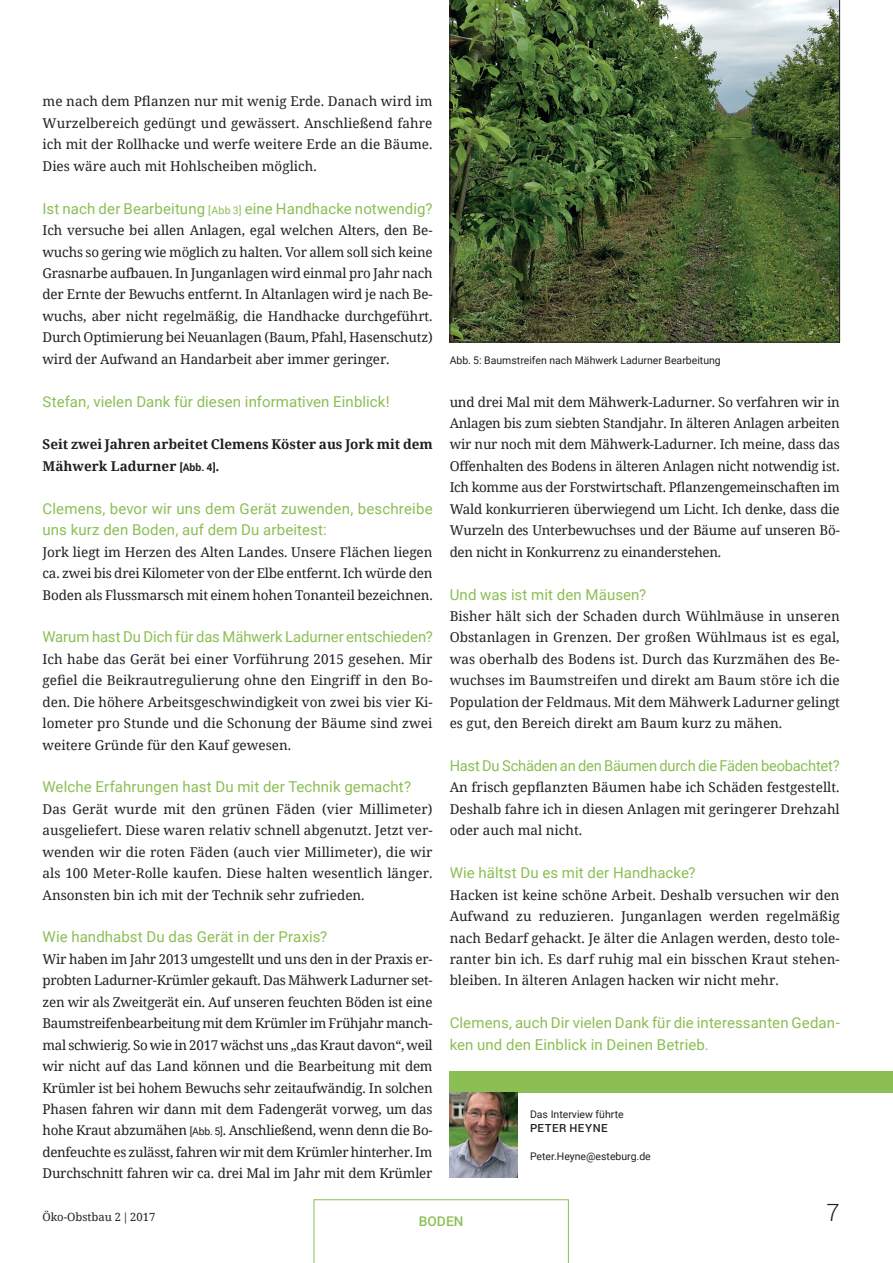
<style>
.page{position:relative;width:893px;height:1263px;background:#fff}
.page>*{position:absolute;margin:0;border:0;box-sizing:border-box;transform-origin:0 0}
.t1{font:300 24px "Roboto";color:#231f20}
.t2{font:15px/21.5px "Roboto";letter-spacing:.005em;color:#8bbe53}
.t3{font:15px "Roboto";letter-spacing:-.015em;color:#8bbe53}
.t4{font:13.5px/21.5px "Noto Serif";color:#231f20;text-align:justify}
.t5{font:700 13.5px/21.5px "Noto Serif";color:#231f20}
.t6{font:500 13.5px "Roboto";color:#8bbe53}
.t7{font:11.25px "Noto Serif";color:#231f20}
.t8{font:500 11.25px "Roboto";letter-spacing:.035em;color:#231f20}
.t9{font:10.5px "Roboto";color:#231f20}
.s1{font-size:10.5px}
.s2{font-family:"Roboto";font-size:10.5px}
</style>
<div class="page">
<svg style="left:314px;top:1199px;width:255px;height:64px"></svg>
<img style="left:450px;top:0;width:390px;height:342px">
<div style="left:449px;top:1071px;width:444px;height:21px;background:#8bbe53"></div>
<img style="left:449px;top:1092px;width:68px;height:86px">
<p class="t4" style="left:43px;top:90px;width:392px">me nach dem Pflanzen nur mit wenig Erde. Danach wird im Wurzelbereich gedüngt und gewässert. Anschließend fahre ich mit der Rollhacke und werfe weitere Erde an die Bäume.<br>Dies wäre auch mit Hohlscheiben möglich.</p>
<p class="t2" style="left:43px;top:197px;width:392px">Ist nach der Bearbeitung <span class="s1">[Abb 3]</span> eine Handhacke notwendig?</p>
<p class="t4" style="left:43px;top:219px;width:392px">Ich versuche bei allen Anlagen, egal welchen Alters, den Be&shy;wuchs so gering wie möglich zu halten. Vor allem soll sich keine Grasnarbe aufbauen. In Junganlagen wird einmal pro Jahr nach der Ernte der Bewuchs entfernt. In Altanlagen wird je nach Be&shy;wuchs, aber nicht regelmäßig, die Handhacke durchgeführt.<br>Durch Optimierung bei Neuanlagen (Baum, Pfahl, Hasenschutz) wird der Aufwand an Handarbeit aber immer geringer.</p>
<p class="t2" style="left:43px;top:390px;width:349px">Stefan, vielen Dank für diesen informativen Einblick!</p>
<p class="t5" style="left:43px;top:433px;width:392px">Seit zwei Jahren arbeitet Clemens Köster aus Jork mit dem<br>Mähwerk Ladurner <span class="s2">[Abb. 4]</span>.</p>
<p class="t2" style="left:43px;top:497px;width:392px">Clemens, bevor wir uns dem Gerät zuwenden, beschreibe uns kurz den Boden, auf dem Du arbeitest:</p>
<p class="t4" style="left:43px;top:540px;width:392px">Jork liegt im Herzen des Alten Landes. Unsere Flächen liegen ca. zwei bis drei Kilometer von der Elbe entfernt. Ich würde den Boden als Flussmarsch mit einem hohen Tonanteil bezeichnen.</p>
<p class="t2" style="left:43px;top:626px;width:392px">Warum hast Du Dich für das Mähwerk Ladurner entschieden?</p>
<p class="t4" style="left:43px;top:648px;width:392px">Ich habe das Gerät bei einer Vorführung 2015 gesehen. Mir gefiel die Beikrautregulierung ohne den Eingriff in den Bo&shy;den. Die höhere Arbeitsgeschwindigkeit von zwei bis vier Ki&shy;lometer pro Stunde und die Schonung der Bäume sind zwei weitere Gründe für den Kauf gewesen.</p>
<p class="t2" style="left:43px;top:776px;width:370px">Welche Erfahrungen hast Du mit der Technik gemacht?</p>
<p class="t4" style="left:43px;top:798px;width:392px">Das Gerät wurde mit den grünen Fäden (vier Millimeter) ausgeliefert. Diese waren relativ schnell abgenutzt. Jetzt ver&shy;wenden wir die roten Fäden (auch vier Millimeter), die wir als 100 Meter-Rolle kaufen. Diese halten wesentlich länger.<br>Ansonsten bin ich mit der Technik sehr zufrieden.</p>
<p class="t2" style="left:43px;top:926px;width:286px">Wie handhabst Du das Gerät in der Praxis?</p>
<p class="t4" style="left:43px;top:948px;width:392px">Wir haben im Jahr 2013 umgestellt und uns den in der Praxis er&shy;probten Ladurner-Krümler gekauft. Das Mähwerk Ladurner set&shy;zen wir als Zweitgerät ein. Auf unseren feuchten Böden ist eine Baumstreifenbearbeitung mit dem Krümler im Frühjahr manch&shy;mal schwierig. So wie in 2017 wächst uns „das Kraut davon“, weil wir nicht auf das Land können und die Bearbeitung mit dem Krümler ist bei hohem Bewuchs sehr zeitaufwändig. In solchen Phasen fahren wir dann mit dem Fadengerät vorweg, um das hohe Kraut abzumähen <span class="s2">[Abb. 5]</span>. Anschließend, wenn denn die Bo&shy;denfeuchte es zulässt, fahren wir mit dem Krümler hinterher. Im Durchschnitt fahren wir ca. drei Mal im Jahr mit dem Krümler</p>
<p class="t9" style="left:450px;top:353px;width:273px">Abb. 5: Baumstreifen nach Mähwerk Ladurner Bearbeitung</p>
<p class="t4" style="left:450px;top:390px;width:392px">und drei Mal mit dem Mähwerk-Ladurner. So verfahren wir in Anlagen bis zum siebten Standjahr. In älteren Anlagen arbeiten wir nur noch mit dem Mähwerk-Ladurner. Ich meine, dass das Offenhalten des Bodens in älteren Anlagen nicht notwendig ist.<br>Ich komme aus der Forstwirtschaft. Pflanzengemeinschaften im Wald konkurrieren überwiegend um Licht. Ich denke, dass die Wurzeln des Unterbewuchses und der Bäume auf unseren Bö&shy;den nicht in Konkurrenz zu einanderstehen.</p>
<p class="t2" style="left:450px;top:583px;width:198px">Und was ist mit den Mäusen?</p>
<p class="t4" style="left:450px;top:605px;width:392px">Bisher hält sich der Schaden durch Wühlmäuse in unseren Obstanlagen in Grenzen. Der großen Wühlmaus ist es egal, was oberhalb des Bodens ist. Durch das Kurzmähen des Be&shy;wuchses im Baumstreifen und direkt am Baum störe ich die Population der Feldmaus. Mit dem Mähwerk Ladurner gelingt es gut, den Bereich direkt am Baum kurz zu mähen.</p>
<p class="t3" style="left:450px;top:755px;width:392px">Hast Du Schäden an den Bäumen durch die Fäden beobachtet?</p>
<p class="t4" style="left:450px;top:776px;width:392px">An frisch gepflanzten Bäumen habe ich Schäden festgestellt.<br>Deshalb fahre ich in diesen Anlagen mit geringerer Drehzahl oder auch mal nicht.</p>
<p class="t2" style="left:450px;top:861px;width:247px">Wie hältst Du es mit der Handhacke?</p>
<p class="t4" style="left:450px;top:883px;width:392px">Hacken ist keine schöne Arbeit. Deshalb versuchen wir den Aufwand zu reduzieren. Junganlagen werden regelmäßig nach Bedarf gehackt. Je älter die Anlagen werden, desto tole&shy;ranter bin ich. Es darf ruhig mal ein bisschen Kraut stehen&shy;bleiben. In älteren Anlagen hacken wir nicht mehr.</p>
<p class="t2" style="left:450px;top:1011px;width:392px">Clemens, auch Dir vielen Dank für die interessanten Gedan&shy;ken und den Einblick in Deinen Betrieb.</p>
<p class="t9" style="left:530px;top:1107px;width:95px">Das Interview führte</p>
<p class="t8" style="left:530px;top:1120px;width:79px">PETER HEYNE</p>
<p class="t9" style="left:530px;top:1149px;width:122px">Peter.Heyne@esteburg.de</p>
<p class="t7" style="left:43px;top:1209px;width:114px">Öko-Obstbau 2|2017</p>
<p class="t6" style="left:419px;top:1212px;width:46px">BODEN</p>
<h1 class="t1" style="left:826px;top:1196px;width:15px">7</h1>
</div>
